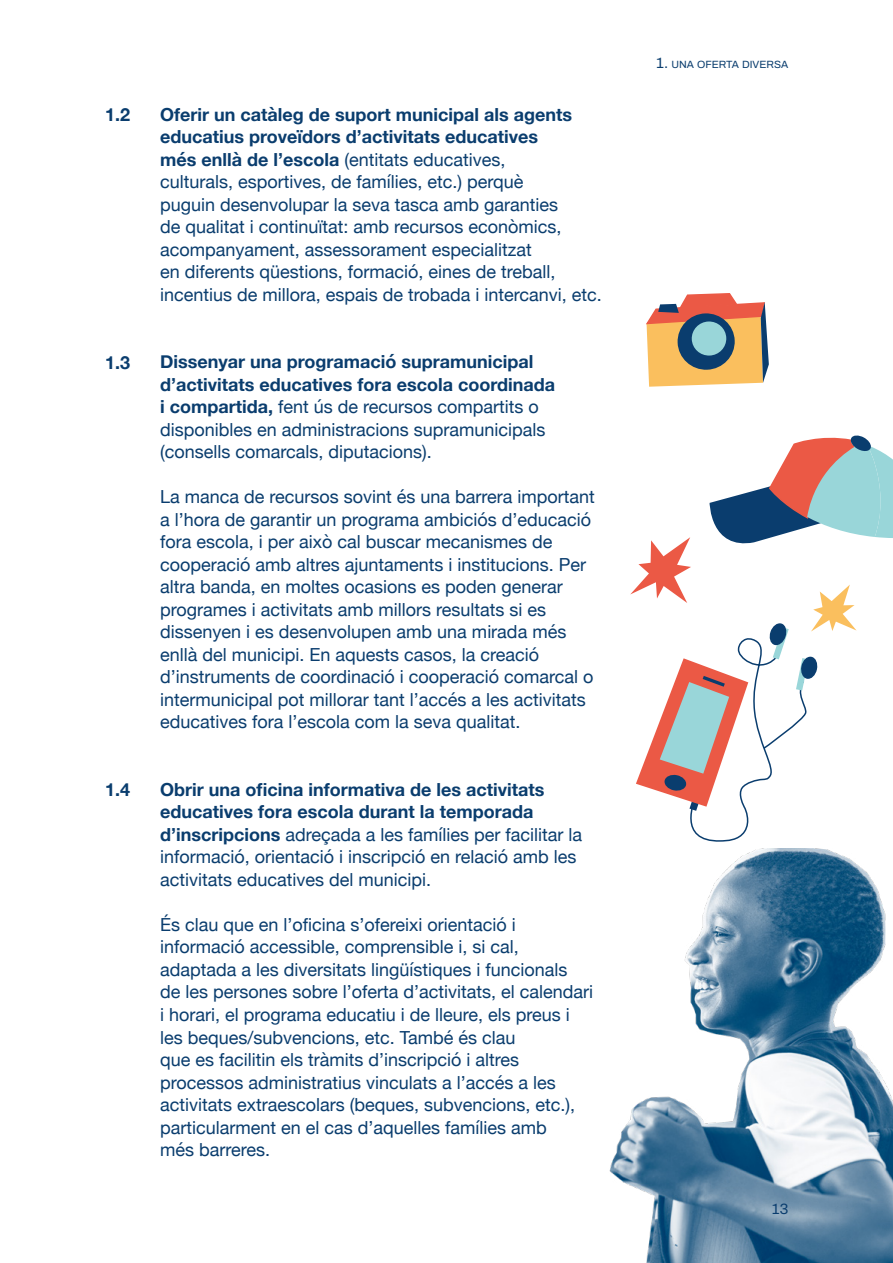
<style>
.page{position:relative;width:893px;height:1263px;background:#fff}
.page>*{position:absolute;margin:0;border:0;box-sizing:border-box;transform-origin:0 0}
.t1{font:18px/22.5px "Helvetica Neue";color:#0a3d6e}
.t2{font:700 18px "Helvetica Neue";color:#0a3d6e}
.t3{font:15px "Archivo";color:#0a3d6e}
.t4{font:10.5px "Archivo";color:#0a3d6e}
.s1{font-size:15px}
.s2{font-weight:700}
</style>
<div class="page">
<img style="left:609px;top:848px;width:284px;height:415px">
<svg style="left:646px;top:293px;width:123px;height:94px;background:#c4a07c"></svg>
<svg style="left:630px;top:435px;width:263px;height:407px"></svg>
<p class="t4" style="left:656px;top:56px;width:134px"><span class="s1">1.</span> UNA OFERTA DIVERSA</p>
<p class="t2" style="left:105px;top:101px;width:27px">1.2</p>
<p class="t1" style="left:160px;top:104px;width:443px"><span class="s2">Oferir un catàleg de suport municipal als agents educatius proveïdors d’activitats educatives<br>més enllà de l’escola</span> (entitats educatives,<br>culturals, esportives, de famílies, etc.) perquè<br>puguin desenvolupar la seva tasca amb garanties<br>de qualitat i continuïtat: amb recursos econòmics, acompanyament, assessorament especialitzat<br>en diferents qüestions, formació, eines de treball, incentius de millora, espais de trobada i intercanvi, etc.</p>
<p class="t2" style="left:105px;top:348px;width:27px">1.3</p>
<p class="t1" style="left:160px;top:352px;width:396px"><span class="s2">Dissenyar una programació supramunicipal d’activitats educatives fora escola coordinada i compartida,</span> fent ús de recursos compartits o disponibles en administracions supramunicipals (consells comarcals, diputacions).</p>
<p class="t1" style="left:160px;top:487px;width:436px">La manca de recursos sovint és una barrera important a l’hora de garantir un programa ambiciós d’educació fora escola, i per això cal buscar mecanismes de cooperació amb altres ajuntaments i institucions. Per altra banda, en moltes ocasions es poden generar programes i activitats amb millors resultats si es dissenyen i es desenvolupen amb una mirada més enllà del municipi. En aquests casos, la creació d’instruments de coordinació i cooperació comarcal o intermunicipal pot millorar tant l’accés a les activitats educatives fora l’escola com la seva qualitat.</p>
<p class="t2" style="left:105px;top:776px;width:27px">1.4</p>
<p class="t1" style="left:160px;top:779px;width:423px"><span class="s2">Obrir una oficina informativa de les activitats educatives fora escola durant la temporada d’inscripcions</span> adreçada a les famílies per facilitar la informació, orientació i inscripció en relació amb les activitats educatives del municipi.</p>
<p class="t1" style="left:160px;top:914px;width:435px">És clau que en l’oficina s’ofereixi orientació i informació accessible, comprensible i, si cal, adaptada a les diversitats lingüístiques i funcionals<br>de les persones sobre l’oferta d’activitats, el calendari i horari, el programa educatiu i de lleure, els preus i les beques/subvencions, etc. També és clau<br>que es facilitin els tràmits d’inscripció i altres processos administratius vinculats a l’accés a les activitats extraescolars (beques, subvencions, etc.), particularment en el cas d’aquelles famílies amb<br>més barreres.</p>
<p class="t3" style="left:772px;top:1198px;width:18px">13</p>
</div>
